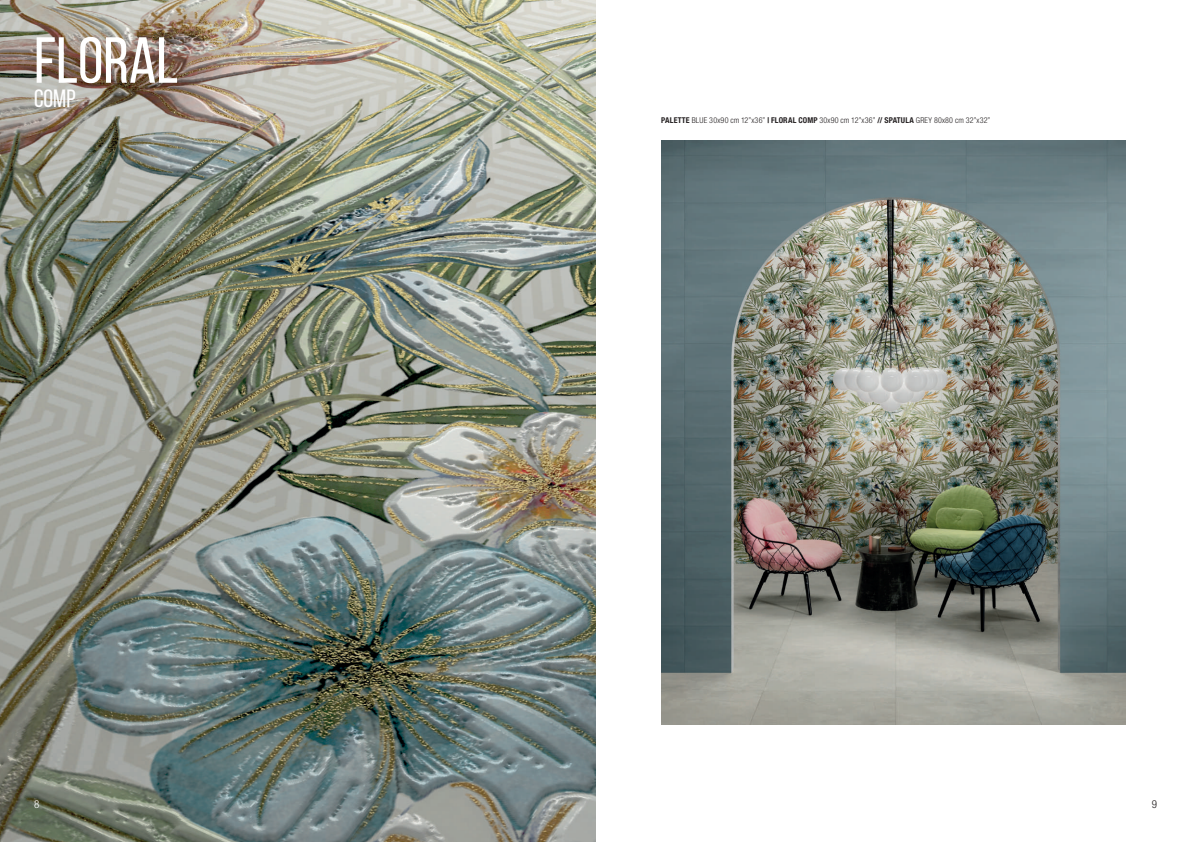
<style>
.page{position:relative;width:1191px;height:842px;background:#fff}
.page>*{position:absolute;margin:0;border:0;box-sizing:border-box;transform-origin:0 0}
.t1{font:65px "Bebas Neue";color:#fff}
.t2{font:25px "Bebas Neue";color:#fff}
.t3{font:300 condensed 11px "Helvetica Neue LT Pro";color:#fff}
.t4{font:300 condensed 11px "Helvetica Neue LT Pro";color:#231f20}
.t5{font:300 condensed 8px "Helvetica Neue LT Pro";letter-spacing:.025em;color:#231f20}
.s1{font-weight:700}
</style>
<div class="page">
<img style="left:0;top:0;width:595px;height:842px">
<img style="left:661px;top:141px;width:464px;height:583px">
<h1 class="t1" style="left:34px;top:25px;width:146px">FLORAL</h1>
<h2 class="t2" style="left:34px;top:85px;width:43px">COMP</h2>
<p class="t5" style="left:661px;top:116px;width:331px"><span class="s1">PALETTE</span> BLUE 30x90 cm 12”x36” <span class="s1">| FLORAL COMP</span> 30x90 cm 12”x36” <span class="s1">// SPATULA</span> GREY 80x80 cm 32”x32”</p>
<h3 class="t3" style="left:34px;top:797px;width:7px">8</h3>
<h3 class="t4" style="left:1151px;top:797px;width:7px">9</h3>
</div>
